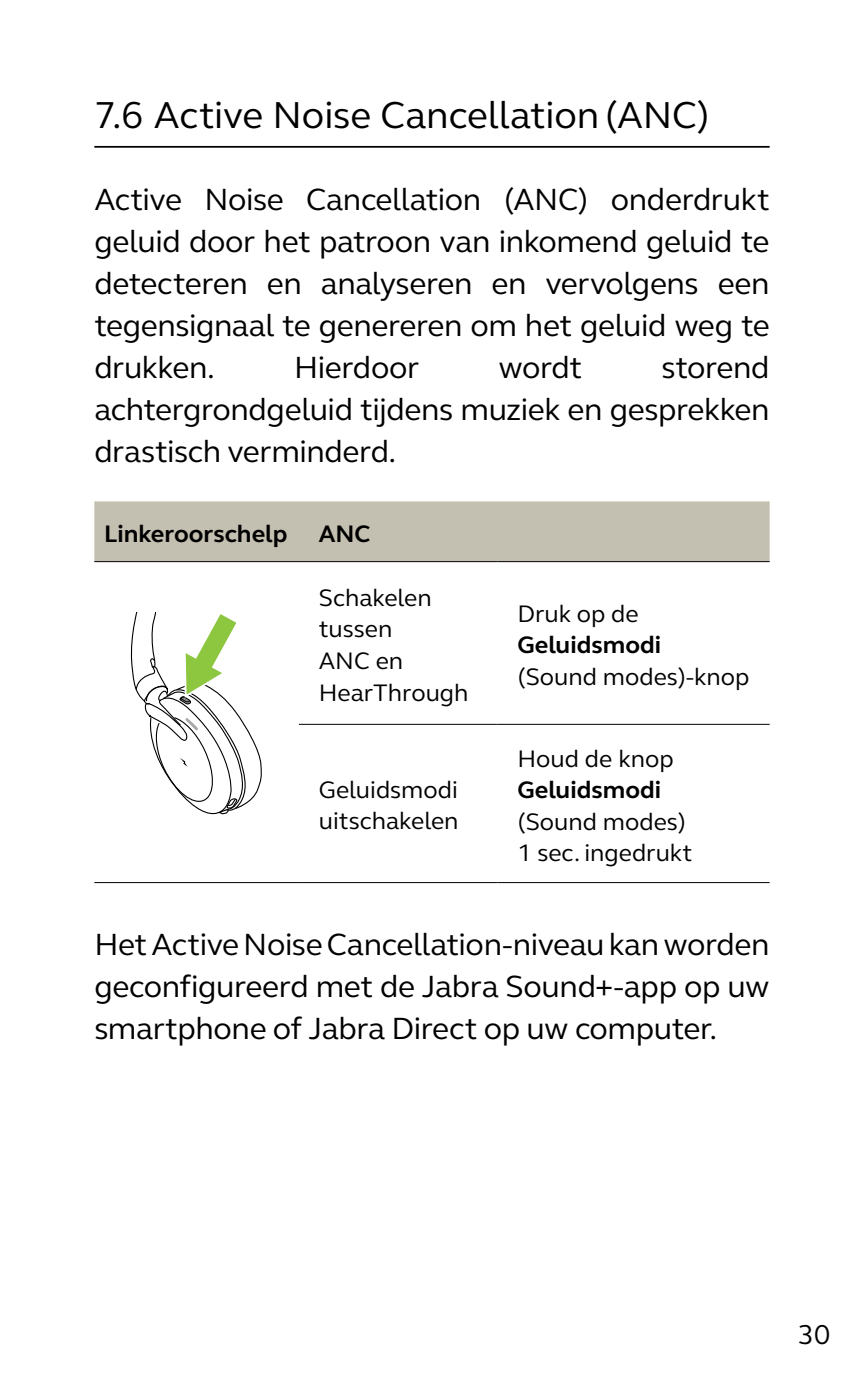
<style>
.page{position:relative;width:864px;height:1389px;background:#fff}
.page>*{position:absolute;margin:0;border:0;box-sizing:border-box;transform-origin:0 0}
.t1{font:38.5px "GN Elliot";letter-spacing:-.005em;color:#000}
.t2{font:31.5px/42px "GN Elliot";letter-spacing:-.01em;color:#000;text-align:justify}
.t3{font:28px "GN Elliot";color:#000}
.t4{font:24.5px/31.5px "GN Elliot";color:#000}
.t5{font:700 24.5px "GN Elliot";color:#000}
</style>
<div class="page">
<hr style="left:94px;top:146px;width:675px;height:2px;background:#000">
<div style="left:94px;top:501px;width:675px;height:60px;background:#c4c0b1"></div>
<hr style="left:94px;top:882px;width:205px;height:1px;background:#000">
<hr style="left:299px;top:724px;width:198px;height:1px;background:#000">
<hr style="left:497px;top:724px;width:272px;height:1px;background:#000">
<hr style="left:299px;top:882px;width:198px;height:1px;background:#000">
<hr style="left:497px;top:882px;width:272px;height:1px;background:#000">
<hr style="left:299px;top:561px;width:198px;height:1px;background:#000">
<hr style="left:497px;top:561px;width:272px;height:1px;background:#000">
<hr style="left:94px;top:561px;width:205px;height:1px;background:#000">
<svg style="left:130px;top:612px;width:132px;height:203px"></svg>
<p class="t1" style="left:94px;top:89px;width:616px">7.6 Active Noise Cancellation(ANC)</p>
<p class="t2" style="left:94px;top:177px;width:676px">Active Noise Cancellation (ANC) onderdrukt geluid door het patroon van inkomend geluid te detecteren en analyseren en vervolgens een tegensignaal te genereren om het geluid weg te drukken.</p>
<p class="t2" style="left:94px;top:345px;width:676px;text-indent:567px">storend achtergrondgeluid tijdens muziek en gesprekken drastisch verminderd.</p>
<p class="t2" style="left:294px;top:345px;width:126px">Hierdoor</p>
<p class="t2" style="left:498px;top:345px;width:85px">wordt</p>
<p class="t5" style="left:104px;top:517px;width:185px">Linkeroorschelp</p>
<p class="t5" style="left:318px;top:517px;width:53px">ANC</p>
<p class="t4" style="left:318px;top:581px;width:151px">Schakelen tussen<br>ANC en<br>HearThrough</p>
<p class="t4" style="left:318px;top:773px;width:141px">Geluidsmodi uitschakelen</p>
<p class="t4" style="left:517px;top:597px;width:123px">Druk op de</p>
<p class="t5" style="left:517px;top:629px;width:145px">Geluidsmodi</p>
<p class="t4" style="left:517px;top:660px;width:233px">(Sound modes)-knop</p>
<p class="t4" style="left:517px;top:742px;width:158px">Houd de knop</p>
<p class="t5" style="left:517px;top:773px;width:145px">Geluidsmodi</p>
<p class="t4" style="left:517px;top:805px;width:176px">(Sound modes)<br>1 sec. ingedrukt</p>
<p class="t2" style="left:94px;top:922px;width:676px">Het Active Noise Cancellation-niveau kan worden geconfigureerd met de Jabra Sound+-app op uw smartphone of Jabra Direct op uw computer.</p>
<p class="t3" style="left:797px;top:1316px;width:34px">30</p>
</div>
